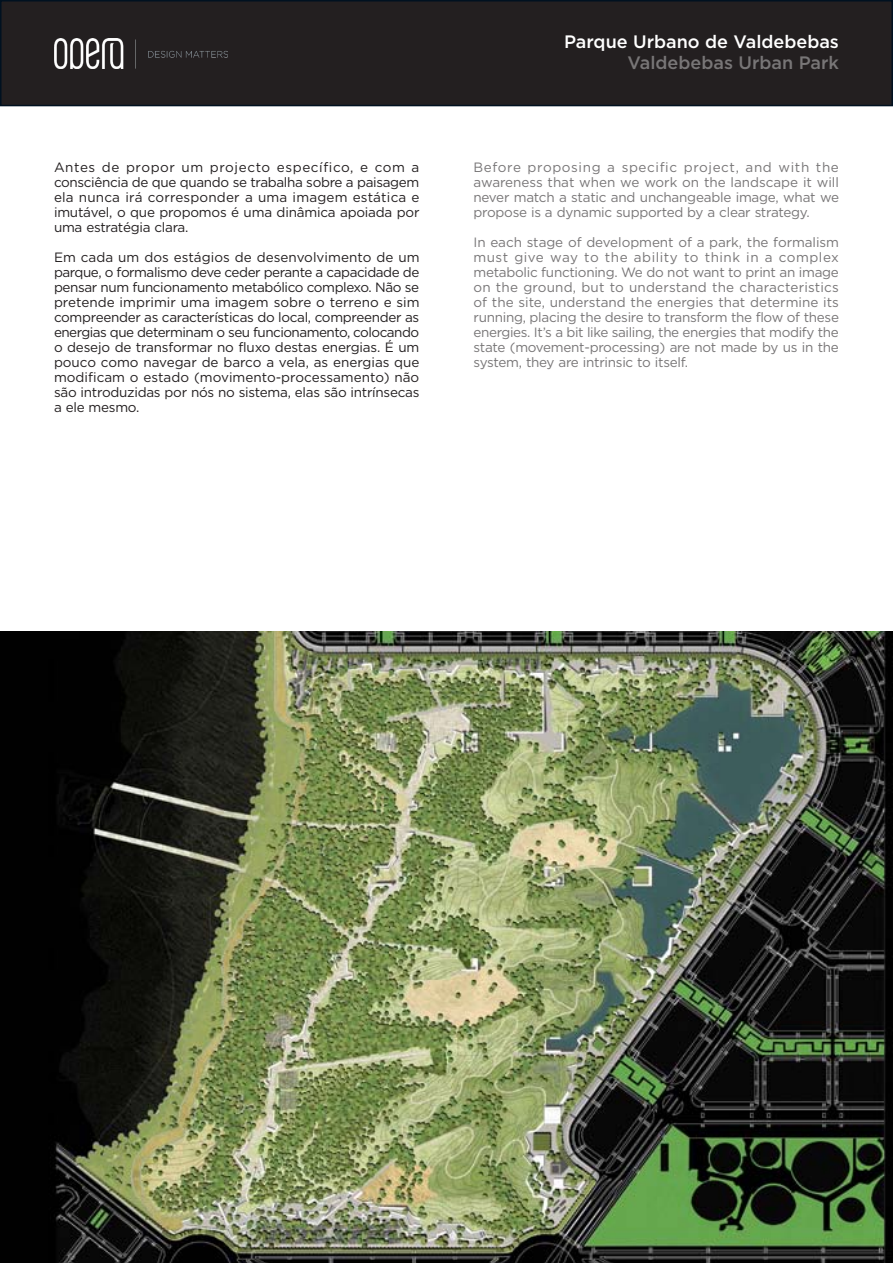
<style>
.page{position:relative;width:893px;height:1263px;background:#fff}
.page>*{position:absolute;margin:0;border:0;box-sizing:border-box;transform-origin:0 0}
.t1{font:500 18px "Gotham HTF";color:#fff}
.t2{font:500 18px "Gotham HTF";color:#787677}
.txt9{font:13.5px/15px "Gotham HTF";letter-spacing:-.02em;color:#231f20;text-align:justify}
.txt9-2{font:13.5px/15px "Gotham HTF";letter-spacing:-.02em;color:#787677;text-align:justify}
</style>
<div class="page">
<div style="left:1px;top:1px;width:891px;height:105px;background:#231f20"></div>
<div style="left:0;top:0;width:893px;height:106px;border:2px solid #001120"></div>
<img style="left:54px;top:38px;width:174px;height:30px">
<img style="left:0;top:631px;width:893px;height:632px">
<p class="txt9" style="left:54px;top:159px;width:367px">Antes de propor um projecto específico, e com a consciência de que quando se trabalha sobre a paisagem ela nunca irá corresponder a uma imagem estática e imutável, o que propomos é uma dinâmica apoiada por uma estratégia clara.</p>
<p class="txt9" style="left:54px;top:249px;width:367px">Em cada um dos estágios de desenvolvimento de um parque, o formalismo deve ceder perante a capacidade de pensar num funcionamento metabólico complexo. Não se</p>
<p class="txt9" style="left:54px;top:294px;width:367px">pretende imprimir uma imagem sobre o terreno e sim compreender as características do local, compreender as energias que determinam o seu funcionamento, colocando o desejo de transformar no fluxo destas energias. É um pouco como navegar de barco a vela, as energias que modificam o estado (movimento-processamento) não são introduzidas por nós no sistema, elas são intrínsecas a ele mesmo.</p>
<p class="t1" style="left:564px;top:31px;width:276px">Parque Urbano de Valdebebas</p>
<p class="t2" style="left:628px;top:53px;width:213px">Valdebebas Urban Park</p>
<p class="txt9-2" style="left:473px;top:159px;width:367px">Before proposing a specific project, and with the awareness that when we work on the landscape it will never match a static and unchangeable image, what we propose is a dynamic supported by a clear strategy.</p>
<p class="txt9-2" style="left:473px;top:234px;width:367px">In each stage of development of a park, the formalism must give way to the ability to think in a complex metabolic functioning. We do not want to print an image on the ground, but to understand the characteristics of the site, understand the energies that determine its running, placing the desire to transform the flow of these energies. It’s a bit like sailing, the energies that modify the state (movement-processing) are not made by us in the system, they are intrinsic to itself.</p>
</div>
